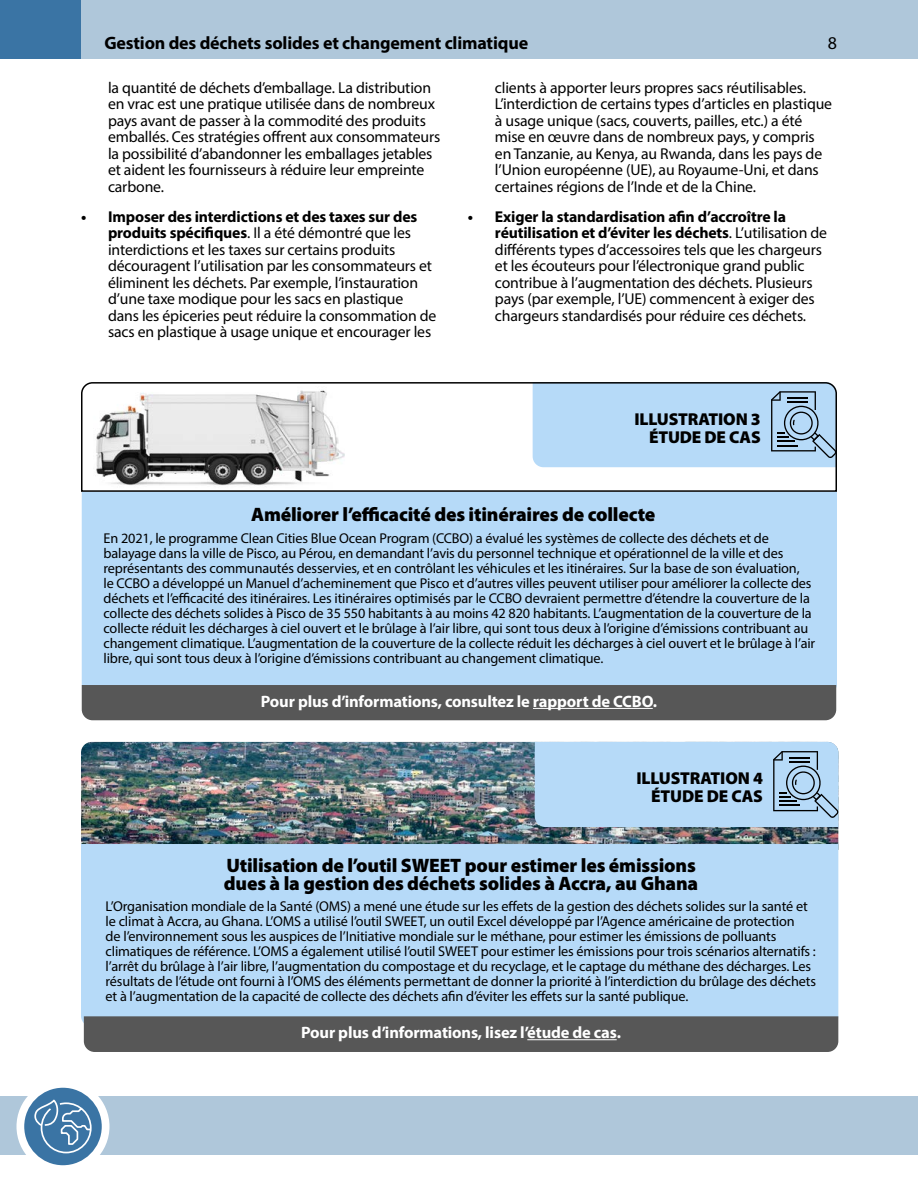
<style>
.page{position:relative;width:918px;height:1188px;background:#fff}
.page>*{position:absolute;margin:0;border:0;box-sizing:border-box;transform-origin:0 0}
.t1{font:900 19.5px/18px "Myriad Pro";letter-spacing:-.01em;color:#000}
.t2{font:700 18px "Myriad Pro";letter-spacing:-.01em;color:#000}
.t3{font:18px "Myriad Pro";color:#000}
.t4{font:900 17.25px/18px "Myriad Pro";letter-spacing:-.01em;color:#000;text-align:right}
.t5{font:700 16.5px "Myriad Pro";letter-spacing:-.01em;color:#fff}
.t6{font:15.75px/16.5px "Myriad Pro";letter-spacing:-.01em;color:#000}
.t7{font:14.25px/15px "Myriad Pro";letter-spacing:-.01em;color:#000}
.s1{font-weight:700}
</style>
<div class="page">
<div style="left:0;top:1096px;width:918px;height:58px;background:#afc7da"></div>
<div style="left:81px;top:0;width:837px;height:58px;background:#afc7da"></div>
<div style="left:0;top:0;width:81px;height:58px;background:#3a74a4"></div>
<div style="left:16px;top:1080px;width:94px;height:93px;background:#fff;border-radius:50%"></div>
<div style="left:24px;top:1088px;width:78px;height:77px;background:#3a74a4;border-radius:50%"></div>
<svg style="left:34px;top:1098px;width:58px;height:56px"></svg>
<div style="left:82px;top:493px;width:755px;height:201px;background:#b6daf8"></div>
<div style="left:82px;top:685px;width:754px;height:35px;background:#575757"></div>
<hr style="left:533px;top:708px;width:120px;height:1px;background:#fff">
<svg style="left:81px;top:382px;width:756px;height:111px"></svg>
<img style="left:81px;top:742px;width:757px;height:102px">
<div style="left:81px;top:844px;width:757px;height:183px;background:#b6daf8"></div>
<div style="left:535px;top:742px;width:303px;height:85px;background:#b6daf8"></div>
<div style="left:84px;top:1016px;width:754px;height:36px;background:#575757"></div>
<hr style="left:527px;top:1039px;width:90px;height:1px;background:#fff">
<p class="t2" style="left:104px;top:31px;width:425px">Gestion des déchets solides et changement climatique</p>
<p class="t3" style="left:828px;top:32px;width:11px">8</p>
<p class="t6" style="left:108px;top:79px;width:334px">la quantité de déchets d’emballage. La distribution en vrac est une pratique utilisée dans de nombreux pays avant de passer à la commodité des produits emballés. Ces stratégies ofrent aux consommateurs la possibilité d’abandonner les emballages jetables et aident les fournisseurs à réduire leur empreinte carbone.</p>
<p class="t6" style="left:108px;top:208px;width:330px;text-indent:-27px"><span class="s1">• Imposer des interdictions et des taxes sur des produits spécifques</span>. Il a été démontré que les interdictions et les taxes sur certains produits découragent l’utilisation par les consommateurs et éliminent les déchets. Par exemple, l’instauration d’une taxe modique pour les sacs en plastique dans les épiceries peut réduire la consommation de sacs en plastique à usage unique et encourager les</p>
<p class="t6" style="left:495px;top:79px;width:339px">clients à apporter leurs propres sacs réutilisables.<br>L’interdiction de certains types d’articles en plastique à usage unique (sacs, couverts, pailles, etc.) a été mise en œuvre dans de nombreux pays, y compris en Tanzanie, au Kenya, au Rwanda, dans les pays de l’Union européenne (UE), au Royaume-Uni, et dans certaines régions de l’Inde et de la Chine.</p>
<p class="t6" style="left:495px;top:208px;width:334px;text-indent:-27px"><span class="s1">• Exiger la standardisation afn d’accroître la réutilisation et d’éviter les déchets</span>. L’utilisation de diférents types d’accessoires tels que les chargeurs et les écouteurs pour l’électronique grand public contribue à l’augmentation des déchets. Plusieurs pays (par exemple, l’UE) commencent à exiger des chargeurs standardisés pour réduire ces déchets.</p>
<p class="t4" style="left:634px;top:409px;width:128px">ILLUSTRATION 3<br>ÉTUDE DE CAS</p>
<p class="t1" style="left:251px;top:505px;width:406px">Améliorer l’efcacité des itinéraires de collecte</p>
<p class="t7" style="left:104px;top:531px;width:713px">En 2021, le programme Clean Cities Blue Ocean Program (CCBO) a évalué les systèmes de collecte des déchets et de balayage dans la ville de Pisco, au Pérou, en demandant l’avis du personnel technique et opérationnel de la ville et des représentants des communautés desservies, et en contrôlant les véhicules et les itinéraires. Sur la base de son évaluation,<br>le CCBO a développé un Manuel d’acheminement que Pisco et d’autres villes peuvent utiliser pour améliorer la collecte des déchets et l’efcacité des itinéraires. Les itinéraires optimisés par le CCBO devraient permettre d’étendre la couverture de la collecte des déchets solides à Pisco de 35 550 habitants à au moins 42 820 habitants. L’augmentation de la couverture de la collecte réduit les décharges à ciel ouvert et le brûlage à l’air libre, qui sont tous deux à l’origine d’émissions contribuant au changement climatique. L’augmentation de la couverture de la collecte réduit les décharges à ciel ouvert et le brûlage à l’air libre, qui sont tous deux à l’origine d’émissions contribuant au changement climatique.</p>
<p class="t5" style="left:261px;top:690px;width:398px">Pour plus d’informations, consultez le rapport de CCBO.</p>
<p class="t4" style="left:636px;top:769px;width:128px">ILLUSTRATION 4<br>ÉTUDE DE CAS</p>
<p class="t1" style="left:224px;top:856px;width:476px">Utilisation de l’outil SWEET pour estimer les émissions dues à la gestion des déchets solides à Accra, au Ghana</p>
<p class="t7" style="left:106px;top:898px;width:712px">L’Organisation mondiale de la Santé (OMS) a mené une étude sur les efets de la gestion des déchets solides sur la santé et le climat à Accra, au Ghana. L’OMS a utilisé l’outil SWEET, un outil Excel développé par l’Agence américaine de protection<br>de l’environnement sous les auspices de l’Initiative mondiale sur le méthane, pour estimer les émissions de polluants climatiques de référence. L’OMS a également utilisé l’outil SWEET pour estimer les émissions pour trois scénarios alternatifs : l’arrêt du brûlage à l’air libre, l’augmentation du compostage et du recyclage, et le captage du méthane des décharges. Les résultats de l’étude ont fourni à l’OMS des éléments permettant de donner la priorité à l’interdiction du brûlage des déchets et à l’augmentation de la capacité de collecte des déchets afn d’éviter les efets sur la santé publique.</p>
<p class="t5" style="left:301px;top:1022px;width:321px">Pour plus d’informations, lisez l’étude de cas.</p>
</div>
